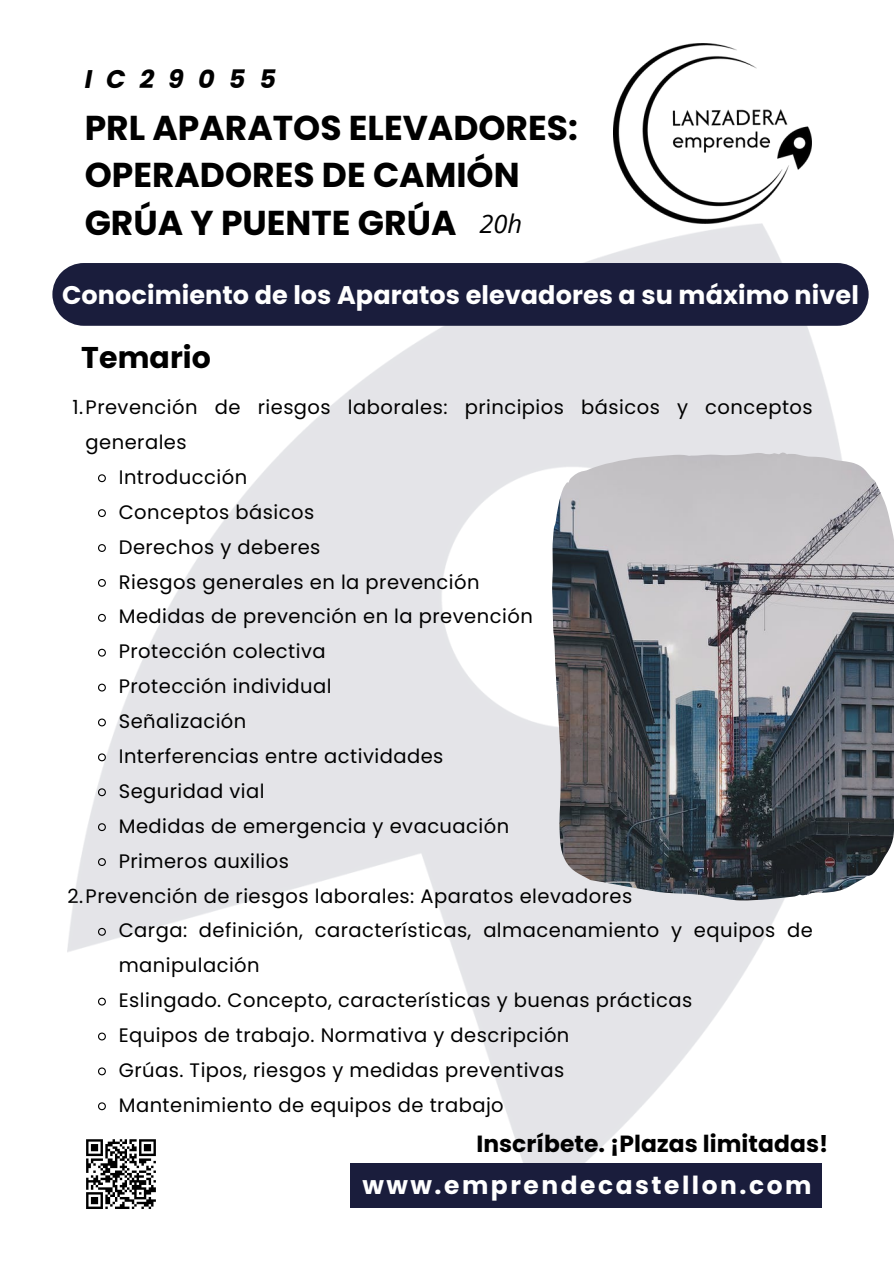
<style>
.page{position:relative;width:894px;height:1264px;background:#fff}
.page>*{position:absolute;margin:0;border:0;box-sizing:border-box;transform-origin:0 0}
.t1{font:700 34.5px/47.2px "Poppins";color:#000}
.t2{font:700 30px "Poppins";letter-spacing:.005em;color:#000}
.t3{font:700 25.5px "Poppins";letter-spacing:.005em;color:#fff}
.t4{font:italic 700 25.5px "Poppins";letter-spacing:.55em;color:#000}
.t5{font:italic 25.5px "Open Sans";color:#000}
.t6{font:700 24.9px "Poppins";letter-spacing:.1em;color:#fff}
.t7{font:700 23.4px "Poppins";letter-spacing:.005em;color:#000}
.t8{font:19.5px/34.8px "Poppins";letter-spacing:.025em;color:#000}
</style>
<div class="page">
<img style="left:67px;top:223px;width:774px;height:981px">
<img style="left:613px;top:43px;width:198px;height:180px">
<div style="left:52px;top:263px;width:816px;height:63px;background:#1a1d3c"></div>
<img style="left:552px;top:452px;width:341px;height:448px">
<div style="left:81px;top:1134px;width:80px;height:79px;background:#fff"></div>
<svg style="left:86px;top:1139px;width:70px;height:70px"></svg>
<svg style="left:97px;top:473px;width:10px;height:10px"></svg>
<svg style="left:97px;top:508px;width:10px;height:10px"></svg>
<svg style="left:97px;top:543px;width:10px;height:10px"></svg>
<svg style="left:97px;top:578px;width:10px;height:9px"></svg>
<svg style="left:97px;top:613px;width:10px;height:9px"></svg>
<svg style="left:97px;top:648px;width:10px;height:9px"></svg>
<svg style="left:97px;top:682px;width:10px;height:10px"></svg>
<svg style="left:97px;top:717px;width:10px;height:10px"></svg>
<svg style="left:97px;top:752px;width:10px;height:10px"></svg>
<svg style="left:97px;top:787px;width:10px;height:10px"></svg>
<svg style="left:97px;top:822px;width:10px;height:10px"></svg>
<svg style="left:97px;top:857px;width:10px;height:9px"></svg>
<svg style="left:97px;top:927px;width:10px;height:9px"></svg>
<svg style="left:97px;top:996px;width:10px;height:10px"></svg>
<svg style="left:97px;top:1031px;width:10px;height:10px"></svg>
<svg style="left:97px;top:1066px;width:10px;height:10px"></svg>
<svg style="left:97px;top:1101px;width:10px;height:10px"></svg>
<div style="left:350px;top:1163px;width:471px;height:45px;background:#1a1d3c"></div>
<p class="t4" style="left:85px;top:61px;width:193px">IC29055</p>
<p class="t1" style="left:85px;top:104px;width:494px">PRL APARATOS ELEVADORES:<br>OPERADORES DE CAMIÓN<br>GRÚA Y PUENTE GRÚA</p>
<p class="t5" style="left:479px;top:206px;width:44px">20h</p>
<h3 class="t3" style="left:62px;top:277px;width:798px">Conocimiento de los Aparatos elevadores a su máximo nivel</h3>
<p class="t2" style="left:81px;top:336px;width:131px">Temario</p>
<h5 class="t8" style="left:86px;top:390px;width:728px;text-indent:-13px">1.Prevención de riesgos laborales: principios básicos y conceptos generales</h5>
<p class="t8" style="left:119px;top:459px;width:130px">Introducción</p>
<h2 class="t8" style="left:119px;top:494px;width:197px">Conceptos básicos</h2>
<h4 class="t8" style="left:119px;top:529px;width:203px">Derechos y deberes</h4>
<h4 class="t8" style="left:119px;top:564px;width:362px">Riesgos generales en la prevención</h4>
<h4 class="t8" style="left:119px;top:599px;width:415px">Medidas de prevención en la prevención</h4>
<p class="t8" style="left:119px;top:634px;width:208px">Protección colectiva</p>
<p class="t8" style="left:119px;top:669px;width:214px">Protección individual</p>
<p class="t8" style="left:119px;top:704px;width:129px">Señalización</p>
<p class="t8" style="left:119px;top:738px;width:326px">Interferencias entre actividades</p>
<p class="t8" style="left:119px;top:773px;width:147px">Seguridad vial</p>
<p class="t8" style="left:119px;top:808px;width:392px">Medidas de emergencia y evacuación</p>
<p class="t8" style="left:119px;top:843px;width:172px">Primeros auxilios</p>
<p class="t8" style="left:67px;top:878px;width:566px">2.Prevención de riesgos laborales: Aparatos elevadores</p>
<p class="t8" style="left:119px;top:913px;width:695px">Carga: definición, características, almacenamiento y equipos de manipulación</p>
<p class="t8" style="left:119px;top:983px;width:575px">Eslingado. Concepto, características y buenas prácticas</p>
<p class="t8" style="left:119px;top:1017px;width:452px">Equipos de trabajo. Normativa y descripción</p>
<p class="t8" style="left:119px;top:1052px;width:447px">Grúas. Tipos, riesgos y medidas preventivas</p>
<p class="t8" style="left:119px;top:1087px;width:386px">Mantenimiento de equipos de trabajo</p>
<h1 class="t7" style="left:476px;top:1127px;width:353px">Inscríbete. ¡Plazas limitadas!</h1>
<p class="t6" style="left:362px;top:1168px;width:450px">www.emprendecastellon.com</p>
</div>
